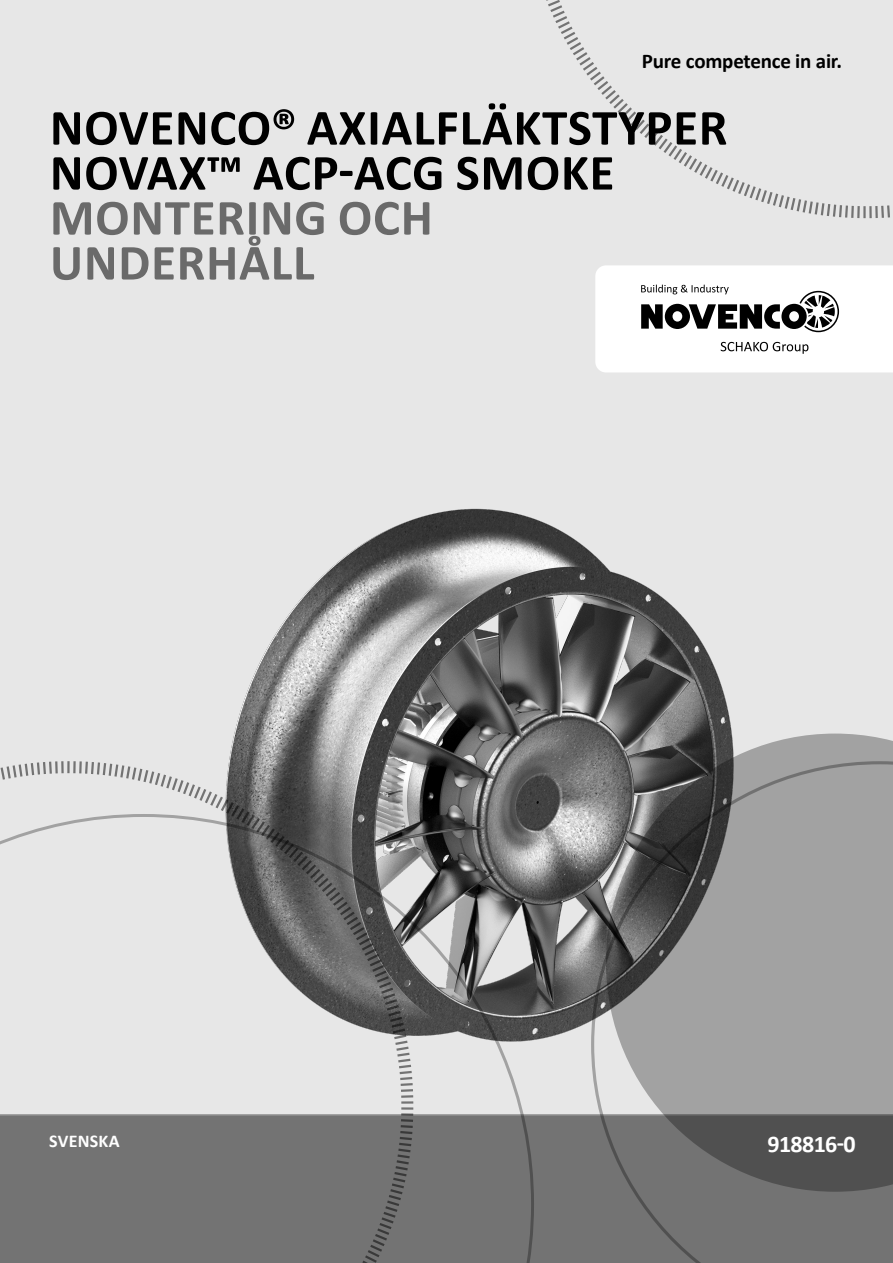
<style>
.page{position:relative;width:893px;height:1263px;background:#e7e7e7}
.page>*{position:absolute;margin:0;border:0;box-sizing:border-box;transform-origin:0 0}
.t1{font:700 51px/45px "Calibri";letter-spacing:.015em;color:#000}
.t2{font:700 51px/45px "Calibri";letter-spacing:.015em;color:#6a6a6a}
.t3{font:700 24px "Calibri";letter-spacing:-.025em;color:#fff}
.t4{font:700 21px "Calibri";letter-spacing:-.01em;color:#000}
.t5{font:700 18px "Calibri";letter-spacing:.015em;color:#fff}
</style>
<div class="page">
<img style="left:229px;top:508px;width:503px;height:532px">
<svg style="left:546px;top:0;width:344px;height:219px"></svg>
<svg style="left:595px;top:265px;width:298px;height:107px;background:#e1e1e1"></svg>
<div style="left:534px;top:1114px;width:57px;height:149px;background:#737373"></div>
<svg style="left:415px;top:814px;width:119px;height:449px"></svg>
<svg style="left:0;top:760px;width:415px;height:503px"></svg>
<svg style="left:606px;top:733px;width:287px;height:28px;background:#898989"></svg>
<svg style="left:591px;top:761px;width:302px;height:502px;background:#858585"></svg>
<p class="t4" style="left:642px;top:46px;width:202px">Pure competence in air.</p>
<p class="t1" style="left:50px;top:104px;width:679px">NOVENCO® AXIALFLÄKTSTYPER<br>NOVAX™ ACP-ACG SMOKE</p>
<p class="t2" style="left:50px;top:194px;width:384px">MONTERING OCH<br>UNDERHÅLL</p>
<p class="t5" style="left:49px;top:1128px;width:72px">SVENSKA</p>
<p class="t3" style="left:767px;top:1127px;width:90px">918816-0</p>
</div>
